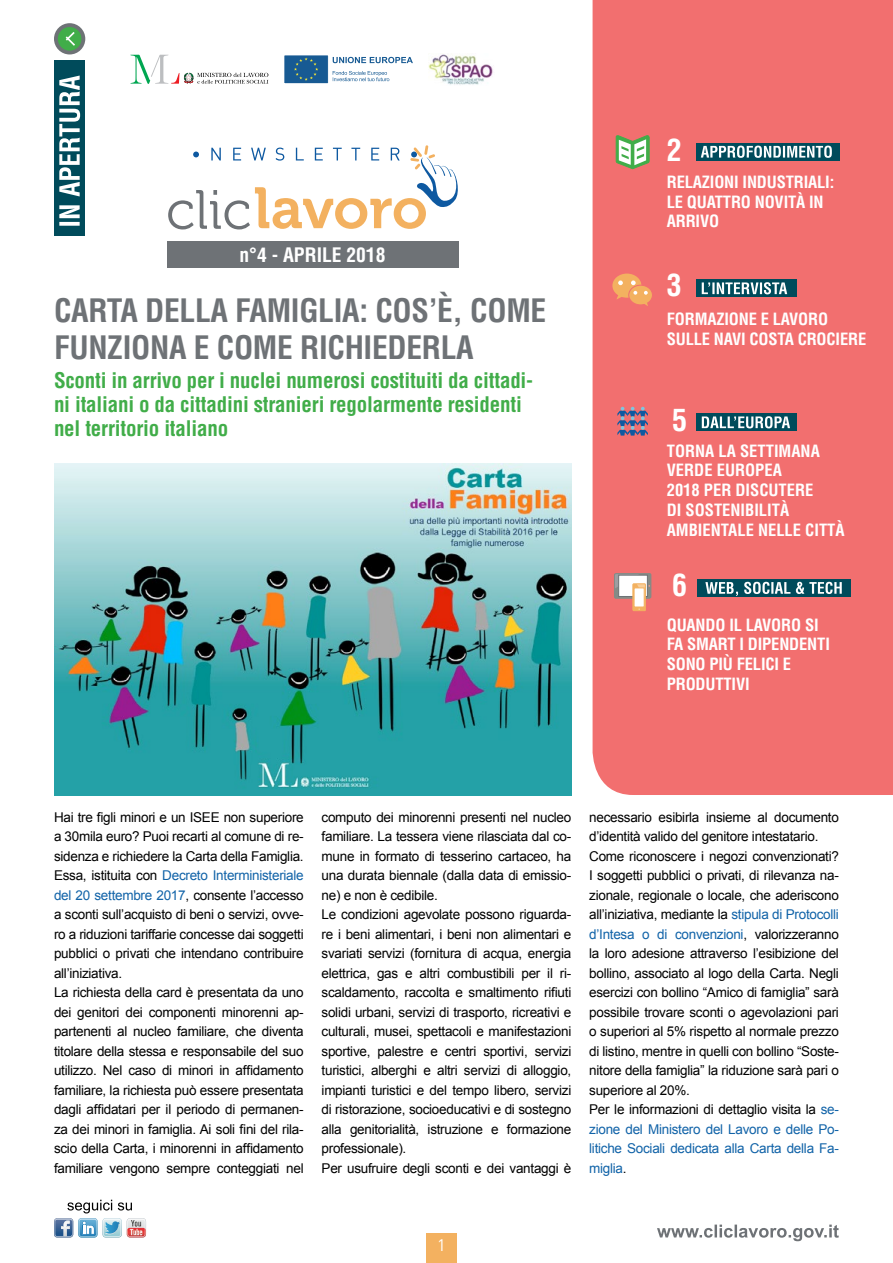
<style>
.page{position:relative;width:893px;height:1263px;background:#fff}
.page>*{position:absolute;margin:0;border:0;box-sizing:border-box;transform-origin:0 0}
.t1{font:700 condensed 31.5px/37.8px "Helvetica";letter-spacing:-.01em;color:#6e7276}
.t2{font:700 condensed 30px "Helvetica";color:#fff}
.t3{font:700 condensed 21px/24px "Helvetica";letter-spacing:-.01em;color:#41ad49}
.t4{font:700 condensed 19.5px "Helvetica";color:#fff}
.t5{font:700 condensed 16.5px/19.8px "Helvetica";letter-spacing:-.01em;color:#fff}
.t6{font:16.5px "DIN";color:#fff}
.t7{font:13.5px/19.5px "Arial";letter-spacing:-.02em;color:#000}
.s1{color:#1163a8}
</style>
<div class="page">
<div style="left:426px;top:1233px;width:30px;height:30px;background:#f3b160"></div>
<svg style="left:168px;top:145px;width:290px;height:84px"></svg>
<div style="left:167px;top:242px;width:292px;height:26px;background:#6e7276"></div>
<svg style="left:54px;top:1200px;width:92px;height:38px"></svg>
<svg style="left:657px;top:1224px;width:182px;height:17px"></svg>
<svg style="left:130px;top:55px;width:138px;height:29px"></svg>
<img style="left:428px;top:54px;width:65px;height:31px">
<div style="left:284px;top:55px;width:44px;height:29px;background:#175a93"></div>
<div style="left:284px;top:55px;width:45px;height:29px;border:1px solid #fff"></div>
<svg style="left:294px;top:57px;width:24px;height:24px"></svg>
<svg style="left:333px;top:71px;width:56px;height:10px"></svg>
<svg style="left:333px;top:57px;width:80px;height:6px"></svg>
<svg style="left:56px;top:25px;width:27px;height:28px"></svg>
<div style="left:54px;top:23px;width:31px;height:31px;border:4px solid #6e7276;border-radius:50%"></div>
<svg style="left:64px;top:30px;width:13px;height:18px"></svg>
<div style="left:54px;top:60px;width:30px;height:176px;background:#004b5b"></div>
<svg style="left:59px;top:76px;width:21px;height:150px"></svg>
<div style="left:593px;top:0;width:300px;height:795px;background:#f26f6f"></div>
<svg style="left:616px;top:135px;width:34px;height:35px"></svg>
<div style="left:696px;top:143px;width:143px;height:17px;background:#004b5b"></div>
<svg style="left:701px;top:146px;width:131px;height:12px"></svg>
<div style="left:696px;top:279px;width:101px;height:18px;background:#004b5b"></div>
<svg style="left:702px;top:282px;width:85px;height:12px"></svg>
<svg style="left:617px;top:407px;width:31px;height:29px"></svg>
<div style="left:696px;top:413px;width:101px;height:18px;background:#004b5b"></div>
<svg style="left:702px;top:416px;width:88px;height:12px"></svg>
<svg style="left:614px;top:573px;width:37px;height:38px"></svg>
<div style="left:697px;top:579px;width:154px;height:17px;background:#004b5b"></div>
<svg style="left:705px;top:582px;width:137px;height:14px"></svg>
<svg style="left:616px;top:295px;width:8px;height:4px"></svg>
<div style="left:612px;top:274px;width:29px;height:24px;background:#f3b160;border-radius:50%"></div>
<svg style="left:618px;top:280px;width:5px;height:5px"></svg>
<svg style="left:631px;top:280px;width:5px;height:5px"></svg>
<div style="left:629px;top:285px;width:23px;height:20px;background:#f3b160;border-radius:50%"></div>
<div style="left:628px;top:285px;width:25px;height:20px;border:1px solid #f26f6f;border-radius:50%"></div>
<svg style="left:633px;top:291px;width:15px;height:15px"></svg>
<img style="left:54px;top:464px;width:518px;height:331px">
<h2 class="t2" style="left:667px;top:132px;width:16px">2</h2>
<h3 class="t4" style="left:240px;top:243px;width:147px">N°4 - APRILE 2018</h3>
<h1 class="t1" style="left:54px;top:291px;width:494px">CARTA DELLA FAMIGLIA: COS’È, COME<br>FUNZIONA E COME RICHIEDERLA</h1>
<h3 class="t3" style="left:54px;top:368px;width:481px">SCONTI IN ARRIVO PER I NUCLEI NUMEROSI COSTITUITI DA CITTADI-<br>NI ITALIANI O DA CITTADINI STRANIERI REGOLARMENTE RESIDENTI<br>NEL TERRITORIO ITALIANO</h3>
<p class="t5" style="left:667px;top:172px;width:169px">RELAZIONI INDUSTRIALI:<br>LE QUATTRO NOVITÀ IN<br>ARRIVO</p>
<h2 class="t2" style="left:667px;top:267px;width:16px">3</h2>
<p class="t5" style="left:667px;top:309px;width:201px">FORMAZIONE E LAVORO<br>SULLE NAVI COSTA CROCIERE</p>
<h2 class="t2" style="left:672px;top:402px;width:16px">5</h2>
<p class="t5" style="left:667px;top:441px;width:179px">TOR NA LA SETTIMANA<br>VERDE EUROPEA<br>2018 PER DISCUTERE<br>DI SOSTENIBILITÀ<br>AMBIENTALE NELLE CITTÀ</p>
<h2 class="t2" style="left:672px;top:567px;width:16px">6</h2>
<p class="t5" style="left:667px;top:614px;width:165px">QUANDO IL LAVORO SI<br>FA SMART I DIPENDENTI<br>SONO PIÙ FELICI E<br>PRODUTTIVI</p>
<p class="t7" style="left:54px;top:807px;width:251px">Hai tre figli minori e un ISEE non superiore a 30mila euro? Puoi recarti al comune di re&shy;sidenza e richiedere la Carta della Famiglia.<br>Essa, istituita con <span class="s1">Decreto Interministeriale del 20 settembre 2017</span>, consente l’accesso a sconti sull’acquisto di beni o servizi, ovve&shy;ro a riduzioni tariffarie concesse dai soggetti pubblici o privati che intendano contribuire all’iniziativa.<br>La richiesta della card è presentata da uno dei genitori dei componenti minorenni ap&shy;partenenti al nucleo familiare, che diventa titolare della stessa e responsabile del suo utilizzo. Nel caso di minori in affidamento familiare, la richiesta può essere presentata dagli affidatari per il periodo di permanen&shy;za dei minori in famiglia. Ai soli fini del rila&shy;scio della Carta, i minorenni in affidamento familiare vengono sempre conteggiati nel</p>
<p class="t7" style="left:322px;top:807px;width:251px">computo dei minorenni presenti nel nucleo familiare. La tessera viene rilasciata dal co&shy;mune in formato di tesserino cartaceo, ha una durata biennale (dalla data di emissio&shy;ne) e non è cedibile.<br>Le condizioni agevolate possono riguarda&shy;re i beni alimentari, i beni non alimentari e svariati servizi (fornitura di acqua, energia elettrica, gas e altri combustibili per il ri&shy;scaldamento, raccolta e smaltimento rifiuti solidi urbani, servizi di trasporto, ricreativi e culturali, musei, spettacoli e manifestazioni sportive, palestre e centri sportivi, servizi turistici, alberghi e altri servizi di alloggio, impianti turistici e del tempo libero, servizi di ristorazione, socioeducativi e di sostegno alla genitorialità, istruzione e formazione professionale).<br>Per usufruire degli sconti e dei vantaggi è</p>
<p class="t7" style="left:589px;top:807px;width:251px">necessario esibirla insieme al documento d’identità valido del genitore intestatario.<br>Come riconoscere i negozi convenzionati?<br>I soggetti pubblici o privati, di rilevanza na&shy;zionale, regionale o locale, che aderiscono all’iniziativa, mediante la <span class="s1">stipula di Protocolli d’Intesa o di convenzioni</span>, valorizzeranno la loro adesione attraverso l’esibizione del bollino, associato al logo della Carta. Negli esercizi con bollino “Amico di famiglia” sarà possibile trovare sconti o agevolazioni pari o superiori al 5% rispetto al normale prezzo di listino, mentre in quelli con bollino “Soste&shy;nitore della famiglia” la riduzione sarà pari o superiore al 20%.<br>Per le informazioni di dettaglio visita la <span class="s1">se&shy;zione del Ministero del Lavoro e delle Po&shy;litiche Sociali dedicata alla Carta della Fa&shy;miglia</span>.</p>
<p class="t6" style="left:437px;top:1234px;width:10px">1</p>
</div>
